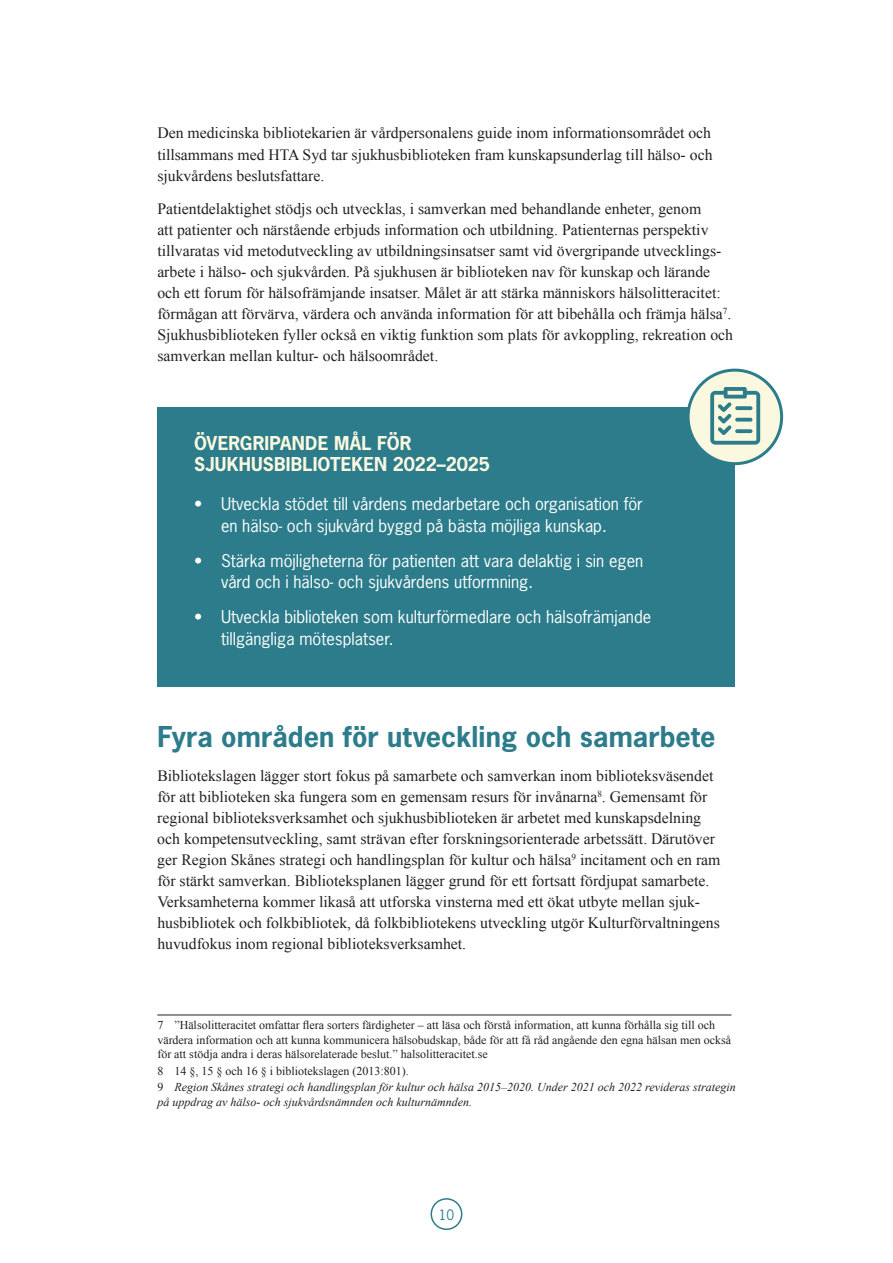
<style>
.page{position:relative;width:893px;height:1263px;background:#fff}
.page>*{position:absolute;margin:0;border:0;box-sizing:border-box;transform-origin:0 0}
.RUBRIK_HAV_H3{font:700 27px "News Gothic LT";letter-spacing:.005em;color:#2c7c8b}
.MÅL_RUBRIK_SAND_H4{font:700 18px/21.6px "News Gothic LT";letter-spacing:.005em;color:#fbf8e0}
.t1{font:16.5px/21.8px "News Gothic LT";color:#fff}
.BRÖDTEXT{font:15.75px/21px "Times New Roman";color:#231f20}
.t2{font:13.5px "News Gothic LT";color:#2c7c8b}
.FOTNOT{font:12px/14.4px "Times New Roman";color:#231f20}
.FOTNOT-2{font:italic 12px/14.4px "Times New Roman";color:#231f20}
.s1{font-style:normal}
</style>
<div class="page">
<hr style="left:157px;top:1014px;width:574px;height:1px;background:#231f20">
<div style="left:157px;top:407px;width:578px;height:280px;background:#2c7c8b"></div>
<div style="left:688px;top:370px;width:94px;height:94px;background:#fbf8e0;border-radius:50%"></div>
<div style="left:687px;top:369px;width:96px;height:96px;border:3px solid #2c7c8b;border-radius:50%"></div>
<svg style="left:710px;top:387px;width:50px;height:58px"></svg>
<svg style="left:735px;top:429px;width:17px;height:4px"></svg>
<div style="left:431px;top:1198px;width:31px;height:32px;border:2px solid #2c7c8b;border-radius:50%"></div>
<p class="BRÖDTEXT" style="left:157px;top:122px;width:557px;text-align:justify">Den medicinska bibliotekarien är vårdpersonalens guide inom informationsområdet och tillsammans med HTA Syd tar sjukhusbiblioteken fram kunskapsunderlag till hälso- och sjukvårdens beslutsfattare.</p>
<p class="BRÖDTEXT" style="left:157px;top:198px;width:575px">Patientdelaktighet stödjs och utvecklas, i samverkan med behandlande enheter, genom<br>att patienter och närstående erbjuds information och utbildning. Patienternas perspektiv tillvaratas vid metodutveckling av utbildningsinsatser samt vid övergripande utvecklings&shy;arbete i hälso- och sjukvården. På sjukhusen är biblioteken nav för kunskap och lärande och ett forum för hälsofrämjande insatser. Målet är att stärka människors hälsolitteracitet: förmågan att förvärva, värdera och använda information för att bibehålla och främja hälsa<sup>7</sup>.</p>
<p class="BRÖDTEXT" style="left:157px;top:324px;width:577px">Sjukhusbiblioteken fyller också en viktig funktion som plats för avkoppling, rekreation och samverkan mellan kultur- och hälsoområdet.</p>
<h4 class="MÅL_RUBRIK_SAND_H4" style="left:194px;top:432px;width:298px">ÖVERGRIPANDE MÅL FÖR<br>SJUKHUSBIBLIOTEKEN 2022–2025</h4>
<p class="t1" style="left:194px;top:493px;width:451px;text-align:center">• Utveckla stödet till vårdens medarbetare och organisation för en hälso- och sjukvård byggd på bästa möjliga kunskap.</p>
<p class="t1" style="left:221px;top:549px;width:424px;text-indent:-27px">• Stärka möjligheterna för patienten att vara delaktig i sin egen vård och i hälso- och sjukvårdens utformning.</p>
<p class="t1" style="left:221px;top:606px;width:432px;text-indent:-27px">• Utveckla biblioteken som kulturförmedlare och hälsofrämjande tillgängliga mötesplatser.</p>
<h3 class="RUBRIK_HAV_H3" style="left:157px;top:719px;width:560px">Fyra områden för utveckling och samarbete</h3>
<p class="BRÖDTEXT" style="left:157px;top:765px;width:557px">Bibliotekslagen lägger stort fokus på samarbete och samverkan inom biblioteksväsendet för att biblioteken ska fungera som en gemensam resurs för invånarna<sup>8</sup>. Gemensamt för</p>
<p class="BRÖDTEXT" style="left:157px;top:807px;width:565px">regional biblioteksverksamhet och sjukhusbiblioteken är arbetet med kunskapsdelning och kompetensutveckling, samt strävan efter forskningsorienterade arbetssätt. Därutöver ger Region Skånes strategi och handlingsplan för kultur och hälsa<sup>9</sup> incitament och en ram för stärkt samverkan. Biblioteksplanen lägger grund för ett fortsatt fördjupat samarbete.<br>Verksamheterna kommer likaså att utforska vinsterna med ett ökat utbyte mellan sjuk&shy;husbibliotek och folkbibliotek, då folkbibliotekens utveckling utgör Kulturförvaltningens huvudfokus inom regional biblioteksverksamhet.</p>
<p class="FOTNOT" style="left:157px;top:1018px;width:575px">7 ”Hälsolitteracitet omfattar flera sorters färdigheter – att läsa och förstå information, att kunna förhålla sig till och värdera information och att kunna kommunicera hälsobudskap, både för att få råd angående den egna hälsan men också för att stödja andra i deras hälsorelaterade beslut.” halsolitteracitet.se</p>
<p class="FOTNOT" style="left:157px;top:1063px;width:253px">8 14 §, 15 § och 16 § i bibliotekslagen (2013:801).</p>
<p class="FOTNOT-2" style="left:157px;top:1080px;width:580px"><span class="s1">9</span> Region Skånes strategi och handlingsplan för kultur och hälsa 2015–2020. Under 2021 och 2022 revideras strategin på uppdrag av hälso- och sjukvårdsnämnden och kulturnämnden.</p>
<p class="t2" style="left:439px;top:1206px;width:17px">10</p>
</div>
